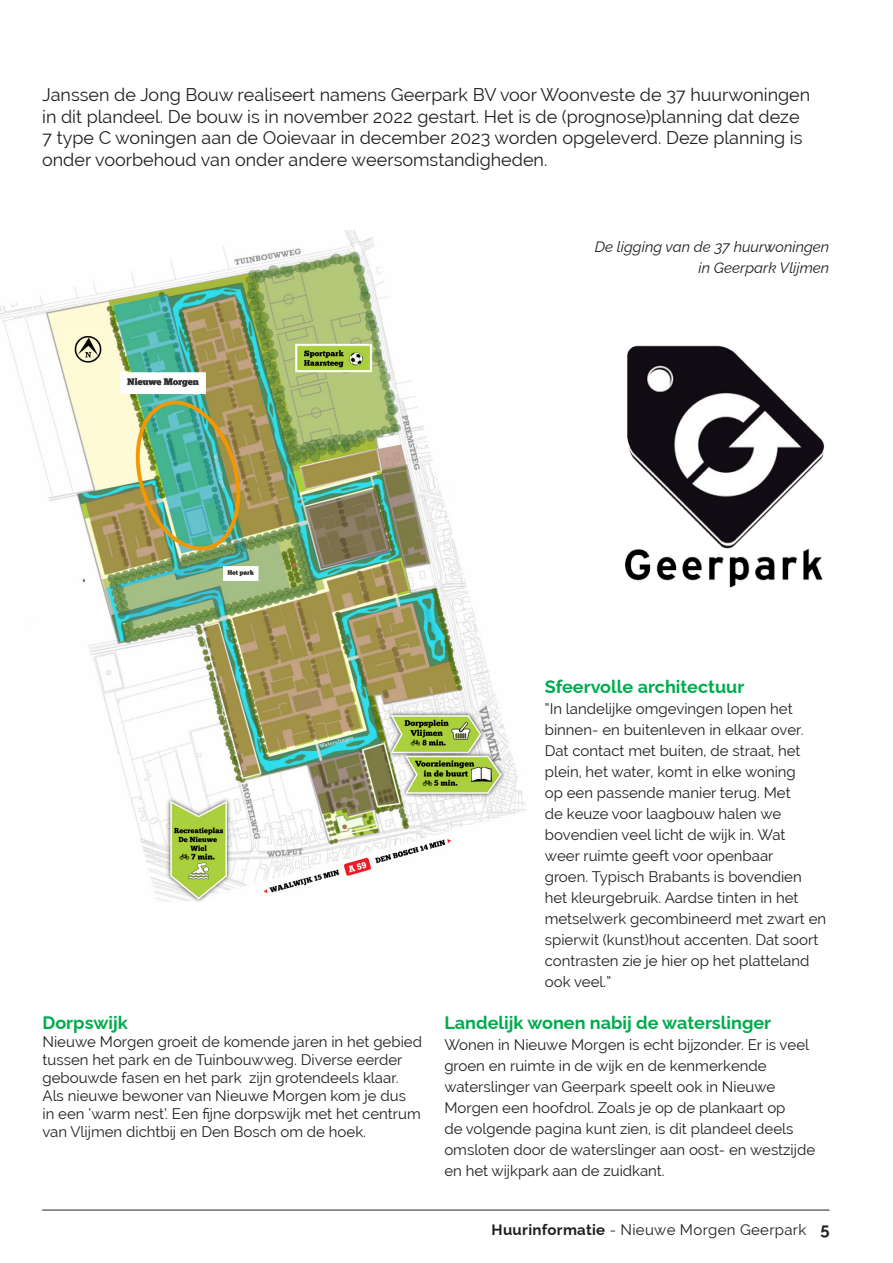
<style>
.page{position:relative;width:893px;height:1263px;background:#fff}
.page>*{position:absolute;margin:0;border:0;box-sizing:border-box;transform-origin:0 0}
.t1{font:18px/21.6px "Raleway";color:#231f20}
.plat{font:700 18px "Raleway";color:#00ab4d}
.plat-2{font:15px/21px "Raleway";color:#231f20}
.plat-3{font:italic 15px "Raleway";color:#231f20}
.plat-4{font:15px "Raleway";letter-spacing:.02em;color:#231f20}
.s1{font-weight:700}
.s2{font-weight:700;font-size:16.5px}
</style>
<div class="page">
<img style="left:0;top:231px;width:526px;height:671px">
<hr style="left:42px;top:1210px;width:787px;height:1px;background:#231f20">
<img style="left:625px;top:345px;width:200px;height:243px">
<p class="t1" style="left:42px;top:84px;width:770px">Janssen de Jong Bouw realiseert namens Geerpark BV voor Woonveste de 37 huurwoningen in dit plandeel. De bouw is in november 2022 gestart. Het is de (prognose)planning dat deze 7 type C woningen aan de Ooievaar in december 2023 worden opgeleverd. Deze planning is onder voorbehoud van onder andere weersomstandigheden.</p>
<p class="plat-3" style="left:595px;top:235px;width:236px">De ligging van de 37 huurwoningen</p>
<p class="plat-3" style="left:699px;top:256px;width:132px">in Geerpark Vlijmen</p>
<p class="plat" style="left:43px;top:1008px;width:87px">Dorpswijk</p>
<p class="plat-2" style="left:43px;top:1031px;width:381px">Nieuwe Morgen groeit de komende jaren in het gebied</p>
<p class="plat-2" style="left:43px;top:1051px;width:362px;line-height:18px">tussen het park en de Tuinbouwweg. Diverse eerder gebouwde fasen en het park zijn grotendeels klaar.</p>
<p class="plat-2" style="left:43px;top:1087px;width:380px;line-height:18px">Als nieuwe bewoner van Nieuwe Morgen kom je dus in een ‘warm nest’. Een fijne dorpswijk met het centrum van Vlijmen dichtbij en Den Bosch om de hoek.</p>
<p class="plat" style="left:545px;top:672px;width:201px">Sfeervolle architectuur</p>
<p class="plat-2" style="left:545px;top:698px;width:283px">“In landelijke omgevingen lopen het binnen- en buitenleven in elkaar over.<br>Dat contact met buiten, de straat, het plein, het water, komt in elke woning<br>op een passende manier terug. Met<br>de keuze voor laagbouw halen we bovendien veel licht de wijk in. Wat<br>weer ruimte geeft voor openbaar<br>groen. Typisch Brabants is bovendien het kleurgebruik. Aardse tinten in het metselwerk gecombineerd met zwart en spierwit (kunst)hout accenten. Dat soort contrasten zie je hier op het platteland ook veel.”</p>
<p class="plat" style="left:444px;top:1008px;width:328px">Landelijk wonen nabij de waterslinger</p>
<p class="plat-2" style="left:444px;top:1034px;width:366px">Wonen in Nieuwe Morgen is echt bijzonder. Er is veel groen en ruimte in de wijk en de kenmerkende</p>
<p class="plat-2" style="left:444px;top:1076px;width:372px">waterslinger van Geerpark speelt ook in Nieuwe Morgen een hoofdrol. Zoals je op de plankaart op<br>de volgende pagina kunt zien, is dit plandeel deels omsloten door de waterslinger aan oost- en westzijde en het wijkpark aan de zuidkant.</p>
<p class="plat-4" style="left:492px;top:1221px;width:339px"><span class="s1">Huurinformatie</span> - Nieuwe Morgen Geerpark <span class="s2">5</span></p>
</div>
